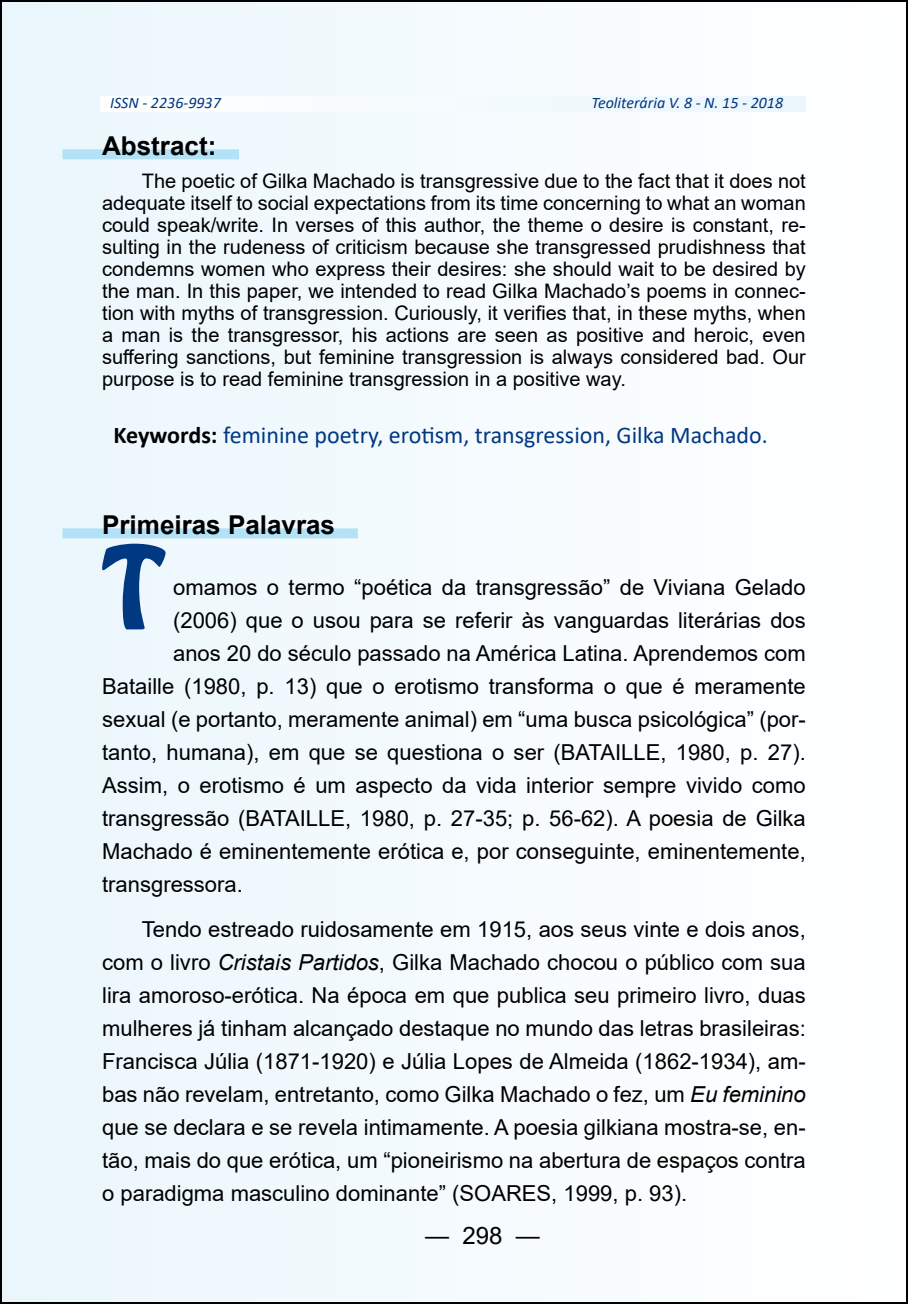
<style>
.page{position:relative;width:908px;height:1304px;background:#fff}
.page>*{position:absolute;margin:0;border:0;box-sizing:border-box;transform-origin:0 0}
.t1{font:101.2px "Hobo Std";color:#003882}
.t2{font:700 26px "Arial";color:#000}
.t3{font:24px "Calibri";color:#003882}
.t4{font:24px "Arial";color:#000}
.t5{font:22px/33px "Arial";color:#000;text-align:justify}
.t6{font:20px/22px "Arial";color:#000;text-align:justify}
.t7{font:italic 16px "Calibri";color:#003882}
.s1{font-weight:700;color:#000}
.s2{font-style:italic}
</style>
<div class="page">
<div style="left:1px;top:1px;width:905px;height:1302px;background:#f4fbfe"></div>
<div style="left:62px;top:149px;width:177px;height:10px;background:#b3e2f6"></div>
<div style="left:62px;top:528px;width:295px;height:10px;background:#b3e2f6"></div>
<p class="t7" style="left:110px;top:92px;width:112px">ISSN - 2236-9937</p>
<p class="t7" style="left:591px;top:92px;width:193px">Teoliterária V. 8 - N. 15 - 2018</p>
<p class="t2" style="left:102px;top:128px;width:116px">Abstract:</p>
<p class="t6" style="left:102px;top:170px;width:705px;text-indent:40px">The poetic of Gilka Machado is transgressive due to the fact that it does not adequate itself to social expectations from its time concerning to what an woman could speak/write. In verses of this author, the theme o desire is constant, re&shy;sulting in the rudeness of criticism because she transgressed prudishness that condemns women who express their desires: she should wait to be desired by the man. In this paper, we intended to read Gilka Machado’s poems in connec&shy;tion with myths of transgression. Curiously, it verifies that, in these myths, when a man is the transgressor, his actions are seen as positive and heroic, even suffering sanctions, but feminine transgression is always considered bad. Our purpose is to read feminine transgression in a positive way.</p>
<p class="t3" style="left:113px;top:418px;width:655px"><span class="s1">Keywords:</span> feminine poetry, erotism, transgression, Gilka Machado.</p>
<p class="t2" style="left:102px;top:507px;width:234px">Primeiras Palavras</p>
<h1 class="t1" style="left:102px;top:518px;width:65px">T</h1>
<p class="t5" style="left:173px;top:571px;width:633px">omamos o termo “poética da transgressão” de Viviana Gelado</p>
<p class="t5" style="left:173px;top:604px;width:634px">(2006) que o usou para se referir às vanguardas literárias dos</p>
<p class="t5" style="left:173px;top:637px;width:634px">anos 20 do século passado na América Latina. Aprendemos com</p>
<p class="t5" style="left:102px;top:670px;width:704px">Bataille (1980, p. 13) que o erotismo transforma o que é meramente</p>
<p class="t5" style="left:102px;top:703px;width:704px">sexual (e portanto, meramente animal) em “uma busca psicológica” (por-</p>
<p class="t5" style="left:102px;top:736px;width:704px">tanto, humana), em que se questiona o ser (BATAILLE, 1980, p. 27).</p>
<p class="t5" style="left:102px;top:769px;width:704px">Assim, o erotismo é um aspecto da vida interior sempre vivido como</p>
<p class="t5" style="left:102px;top:802px;width:704px">transgressão (BATAILLE, 1980, p. 27-35; p. 56-62). A poesia de Gilka</p>
<p class="t5" style="left:102px;top:835px;width:704px">Machado é eminentemente erótica e, por conseguinte, eminentemente,</p>
<p class="t5" style="left:102px;top:868px;width:142px">transgressora.</p>
<p class="t5" style="left:102px;top:912px;width:704px;text-indent:40px">Tendo estreado ruidosamente em 1915, aos seus vinte e dois anos, com o livro <span class="s2">Cristais Partidos</span>, Gilka Machado chocou o público com sua lira amoroso-erótica. Na época em que publica seu primeiro livro, duas mulheres já tinham alcançado destaque no mundo das letras brasileiras:<br>Francisca Júlia (1871-1920) e Júlia Lopes de Almeida (1862-1934), am&shy;bas não revelam, entretanto, como Gilka Machado o fez, um <span class="s2">Eu feminino </span>que se declara e se revela intimamente. A poesia gilkiana mostra-se, en&shy;tão, mais do que erótica, um “pioneirismo na abertura de espaços contra o paradigma masculino dominante” (SOARES, 1999, p. 93).</p>
<p class="t4" style="left:425px;top:1218px;width:116px">— 298 —</p>
</div>
